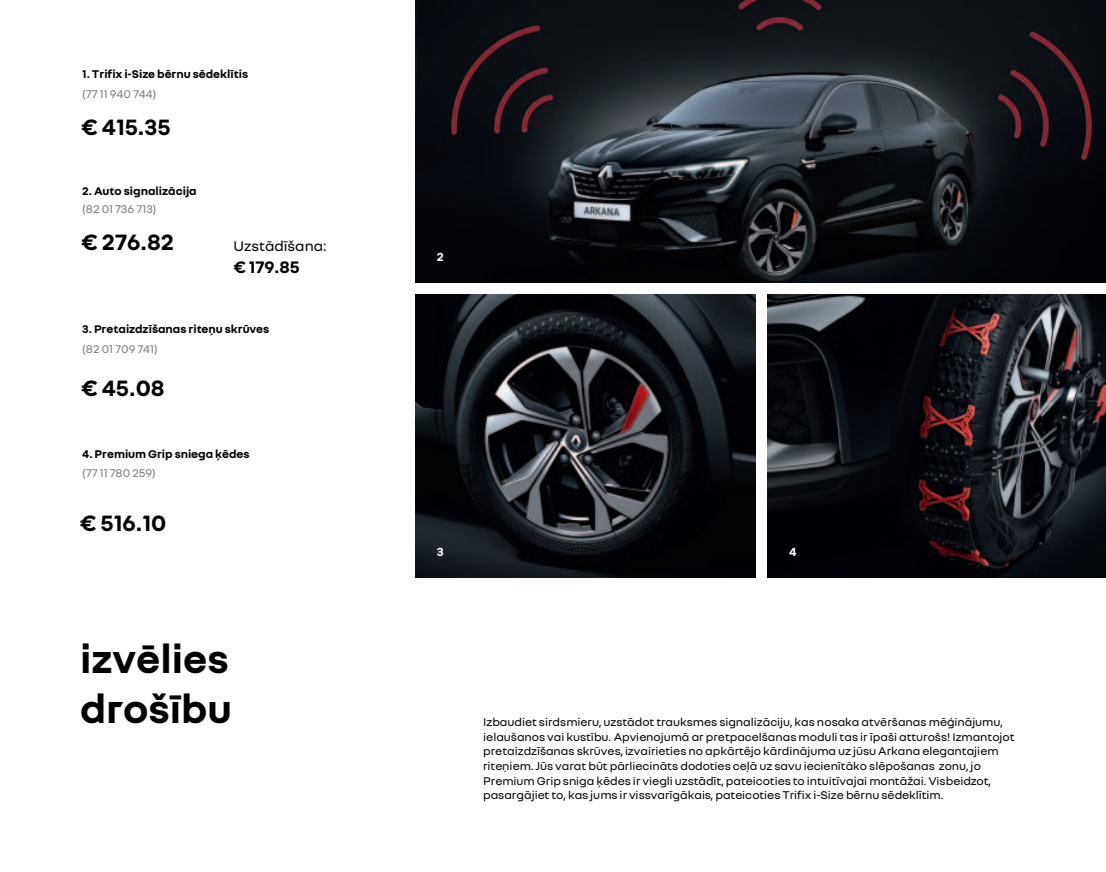
<style>
.page{position:relative;width:1106px;height:872px;background:#fff}
.page>*{position:absolute;margin:0;border:0;box-sizing:border-box;transform-origin:0 0}
.t1{font:700 42px/50.4px "Nouvel R";color:#000}
.t2{font:700 24px "Nouvel R";color:#000}
.t3{font:700 18px "Nouvel R";color:#000}
.t4{font:15px "Nouvel R";color:#000}
.t5{font:700 12.75px "Nouvel R";color:#fff}
.t6{font:12px/14.7px "Nouvel R";color:#000}
.t7{font:700 12px "Nouvel R";color:#000}
.t8{font:12px "Nouvel R";color:#7f7f7f}
</style>
<div class="page">
<img style="left:415px;top:0;width:691px;height:282px">
<img style="left:415px;top:295px;width:340px;height:282px">
<img style="left:767px;top:295px;width:339px;height:282px">
<p class="t7" style="left:82px;top:67px;width:167px">1. Trifix i-Size bērnu sēdeklītis</p>
<p class="t8" style="left:82px;top:87px;width:76px">(77 11 940 744)</p>
<h2 class="t2" style="left:81px;top:111px;width:91px">€ 415.35</h2>
<p class="t7" style="left:82px;top:183px;width:116px">2. Auto signalizācija</p>
<p class="t8" style="left:82px;top:201px;width:76px">(82 01 736 713)</p>
<h2 class="t2" style="left:81px;top:227px;width:94px">€ 276.82</h2>
<p class="t4" style="left:233px;top:236px;width:95px">Uzstādīšana:</p>
<h3 class="t3" style="left:233px;top:255px;width:68px">€ 179.85</h3>
<p class="t7" style="left:82px;top:321px;width:188px">3. Pretaizdzīšanas riteņu skrūves</p>
<p class="t8" style="left:82px;top:341px;width:77px">(82 01 709 741)</p>
<h2 class="t2" style="left:81px;top:372px;width:85px">€ 45.08</h2>
<p class="t7" style="left:82px;top:447px;width:169px">4. Premium Grip sniega ķēdes</p>
<p class="t8" style="left:82px;top:465px;width:75px">(77 11 780 259)</p>
<h2 class="t2" style="left:80px;top:507px;width:88px">€ 516.10</h2>
<h1 class="t1" style="left:80px;top:631px;width:153px">izvēlies drošību</h1>
<p class="t5" style="left:437px;top:252px;width:9px">2</p>
<p class="t5" style="left:437px;top:547px;width:8px">3</p>
<p class="t5" style="left:789px;top:547px;width:9px">4</p>
<p class="t6" style="left:483px;top:714px;width:533px">Izbaudiet sirdsmieru, uzstādot trauksmes signalizāciju, kas nosaka atvēršanas mēģinājumu, ielaušanos vai kustību. Apvienojumā ar pretpacelšanas moduli tas ir īpaši atturošs! Izmantojot pretaizdzīšanas skrūves, izvairieties no apkārtējo kārdinājuma uz jūsu Arkana elegantajiem riteņiem. Jūs varat būt pārliecināts dodoties ceļā uz savu iecienītāko slēpošanas zonu, jo Premium Grip sniga ķēdes ir viegli uzstādīt, pateicoties to intuitīvajai montāžai. Visbeidzot, pasargājiet to, kas jums ir vissvarīgākais, pateicoties Trifix i-Size bērnu sēdeklītim.</p>
</div>
